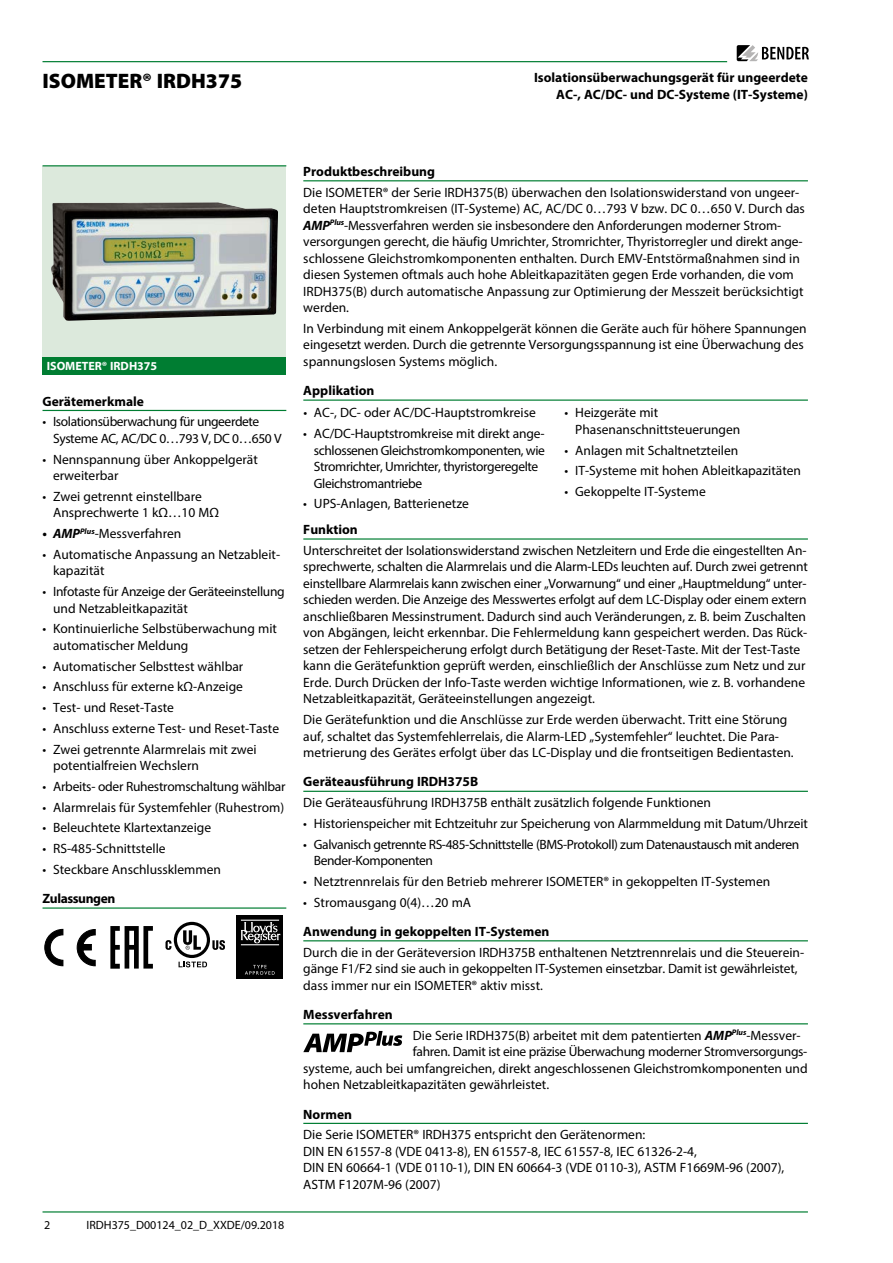
<style>
.page{position:relative;width:893px;height:1263px;background:#fff}
.page>*{position:absolute;margin:0;border:0;box-sizing:border-box;transform-origin:0 0}
.t1{font:900 21px "Myriad Pro";color:#000}
.t2{font:13.5px/16.5px "Myriad Pro";color:#000}
.t3{font:13.5px/16.5px "Myriad Pro";letter-spacing:-.03em;color:#000}
.t4{font:700 13.5px/16.5px "Myriad Pro";color:#000;text-align:right}
.t5{font:13.5px/16.5px "Myriad Pro";letter-spacing:-.02em;color:#000}
.t6{font:13.5px "Myriad Pro";letter-spacing:-.025em;color:#000}
.t7{font:700 13.5px "Myriad Pro";letter-spacing:-.03em;color:#000}
.t8{font:12px "Myriad Pro";color:#000}
.t9{font:700 12px "Myriad Pro";color:#fff}
.s1{font-weight:700;font-style:italic}
</style>
<div class="page">
<hr style="left:43px;top:61px;width:684px;height:1px;background:#007d32">
<hr style="left:43px;top:1211px;width:765px;height:1px;background:#007d32">
<svg style="left:737px;top:45px;width:72px;height:16px"></svg>
<div style="left:43px;top:166px;width:243px;height:191px;background:#dce9dc"></div>
<img style="left:51px;top:202px;width:227px;height:119px">
<div style="left:43px;top:357px;width:243px;height:17px;background:#007d32"></div>
<hr style="left:43px;top:410px;width:243px;height:1px;background:#007d32">
<hr style="left:43px;top:907px;width:243px;height:2px;background:#007d32">
<svg style="left:45px;top:929px;width:18px;height:37px"></svg>
<svg style="left:77px;top:929px;width:19px;height:37px"></svg>
<svg style="left:110px;top:926px;width:43px;height:43px"></svg>
<div style="left:174px;top:922px;width:36px;height:36px;border:3px solid #000;border-radius:50%"></div>
<svg style="left:212px;top:940px;width:13px;height:10px"></svg>
<svg style="left:165px;top:940px;width:6px;height:10px"></svg>
<svg style="left:183px;top:930px;width:18px;height:20px"></svg>
<svg style="left:179px;top:961px;width:28px;height:6px"></svg>
<div style="left:236px;top:915px;width:47px;height:64px;background:#000"></div>
<hr style="left:241px;top:944px;width:38px;height:1px;background:#fff">
<hr style="left:241px;top:920px;width:38px;height:1px;background:#fff">
<svg style="left:241px;top:922px;width:39px;height:21px"></svg>
<svg style="left:245px;top:965px;width:30px;height:10px"></svg>
<hr style="left:303px;top:180px;width:505px;height:1px;background:#007d32">
<hr style="left:303px;top:399px;width:505px;height:2px;background:#007d32">
<hr style="left:303px;top:538px;width:505px;height:2px;background:#007d32">
<hr style="left:303px;top:791px;width:505px;height:1px;background:#007d32">
<hr style="left:303px;top:940px;width:505px;height:1px;background:#007d32">
<hr style="left:303px;top:1023px;width:505px;height:1px;background:#007d32">
<hr style="left:303px;top:1123px;width:505px;height:1px;background:#007d32">
<svg style="left:303px;top:1031px;width:99px;height:21px"></svg>
<hr style="left:43px;top:165px;width:243px;height:1px;background:#007d32">
<h1 class="t1" style="left:43px;top:69px;width:201px">ISOMETER® IRDH375</h1>
<p class="t4" style="left:534px;top:69px;width:275px">Isolationsüberwachungsgerät für ungeerdete<br>AC-, AC/DC- und DC-Systeme (IT-Systeme)</p>
<p class="t9" style="left:47px;top:358px;width:112px">ISOMETER® IRDH375</p>
<p class="t4" style="left:43px;top:392px;width:103px">Gerätemerkmale</p>
<p class="t3" style="left:53px;top:413px;width:230px;text-indent:-11px">• Isolationsüberwachung für ungeerdete<br>Systeme AC, AC/DC 0…793 V, DC 0…650 V</p>
<p class="t2" style="left:53px;top:451px;width:206px;text-indent:-11px">• Nennspannung über Ankoppelgerät erweiterbar</p>
<p class="t2" style="left:53px;top:488px;width:167px;text-indent:-11px">• Zwei getrennt einstellbare<br>Ansprechwerte 1 kΩ…10 MΩ</p>
<p class="t2" style="left:43px;top:525px;width:140px"><span class="s1">• AMP</span><sup>Plus</sup>-Messverfahren</p>
<p class="t2" style="left:53px;top:546px;width:228px;text-indent:-11px">• Automatische Anpassung an Netzableit&shy;kapazität</p>
<p class="t5" style="left:53px;top:583px;width:233px;text-indent:-11px">• Infotaste für Anzeige der Geräteeinstellung und Netzableitkapazität</p>
<p class="t2" style="left:53px;top:620px;width:225px;text-indent:-11px">• Kontinuierliche Selbstüberwachung mit automatischer Meldung</p>
<p class="t2" style="left:43px;top:658px;width:202px">• Automatischer Selbsttest wählbar</p>
<p class="t2" style="left:43px;top:678px;width:202px">• Anschluss für externe kΩ-Anzeige</p>
<p class="t2" style="left:43px;top:699px;width:133px">• Test- und Reset-Taste</p>
<p class="t2" style="left:43px;top:720px;width:238px">• Anschluss externe Test- und Reset-Taste</p>
<p class="t2" style="left:53px;top:741px;width:205px;text-indent:-11px">• Zwei getrennte Alarmrelais mit zwei potentialfreien Wechslern</p>
<p class="t5" style="left:43px;top:778px;width:245px">• Arbeits- oder Ruhestromschaltung wählbar</p>
<p class="t2" style="left:43px;top:799px;width:243px">• Alarmrelais für Systemfehler (Ruhestrom)</p>
<p class="t2" style="left:43px;top:819px;width:170px">• Beleuchtete Klartextanzeige</p>
<p class="t2" style="left:43px;top:840px;width:125px">• RS-485-Schnittstelle</p>
<p class="t2" style="left:43px;top:861px;width:180px">• Steckbare Anschlussklemmen</p>
<p class="t7" style="left:43px;top:890px;width:74px">Zulassungen</p>
<p class="t8" style="left:44px;top:1217px;width:8px">2</p>
<p class="t8" style="left:87px;top:1217px;width:199px">IRDH375_D00124_02_D_XXDE/09.2018</p>
<p class="t4" style="left:303px;top:163px;width:133px">Produktbeschreibung</p>
<p class="t2" style="left:303px;top:184px;width:503px">Die ISOMETER® der Serie IRDH375(B) überwachen den Isolationswiderstand von ungeer&shy;deten Hauptstromkreisen (IT-Systeme) AC, AC/DC 0…793 V bzw. DC 0…650 V. Durch das <span class="s1">AMP</span><sup>Plus</sup>-Messverfahren werden sie insbesondere den Anforderungen moderner Strom&shy;versorgungen gerecht, die häufig Umrichter, Stromrichter, Thyristorregler und direkt ange&shy;schlossene Gleichstromkomponenten enthalten. Durch EMV-Entstörmaßnahmen sind in diesen Systemen oftmals auch hohe Ableitkapazitäten gegen Erde vorhanden, die vom IRDH375(B) durch automatische Anpassung zur Optimierung der Messzeit berücksichtigt werden.</p>
<p class="t2" style="left:303px;top:320px;width:505px">In Verbindung mit einem Ankoppelgerät können die Geräte auch für höhere Spannungen eingesetzt werden. Durch die getrennte Versorgungsspannung ist eine Überwachung des spannungslosen Systems möglich.</p>
<p class="t4" style="left:303px;top:382px;width:73px">Applikation</p>
<p class="t2" style="left:303px;top:404px;width:234px">• AC-, DC- oder AC/DC-Hauptstromkreise</p>
<p class="t3" style="left:314px;top:425px;width:233px;text-indent:-11px">• AC/DC-Hauptstromkreise mit direkt ange&shy;schlossenen Gleichstromkomponenten, wie Stromrichter, Umrichter, thyristorgeregelte Gleichstromantriebe</p>
<p class="t2" style="left:303px;top:495px;width:167px">• UPS-Anlagen, Batterienetze</p>
<p class="t2" style="left:575px;top:404px;width:167px;text-indent:-11px">• Heizgeräte mit<br>Phasenanschnittsteuerungen</p>
<p class="t2" style="left:565px;top:441px;width:175px">• Anlagen mit Schaltnetzteilen</p>
<p class="t2" style="left:565px;top:462px;width:238px">• IT-Systeme mit hohen Ableitkapazitäten</p>
<p class="t2" style="left:565px;top:483px;width:143px">• Gekoppelte IT-Systeme</p>
<p class="t4" style="left:303px;top:521px;width:56px">Funktion</p>
<p class="t2" style="left:303px;top:542px;width:506px">Unterschreitet der Isolationswiderstand zwischen Netzleitern und Erde die eingestellten An&shy;sprechwerte, schalten die Alarmrelais und die Alarm-LEDs leuchten auf. Durch zwei getrennt einstellbare Alarmrelais kann zwischen einer „Vorwarnung“ und einer „Hauptmeldung“ unter&shy;schieden werden. Die Anzeige des Messwertes erfolgt auf dem LC-Display oder einem extern anschließbaren Messinstrument. Dadurch sind auch Veränderungen, z. B. beim Zuschalten von Abgängen, leicht erkennbar. Die Fehlermeldung kann gespeichert werden. Das Rück&shy;setzen der Fehlerspeicherung erfolgt durch Betätigung der Reset-Taste. Mit der Test-Taste kann die Gerätefunktion geprüft werden, einschließlich der Anschlüsse zum Netz und zur Erde. Durch Drücken der Info-Taste werden wichtige Informationen, wie z. B. vorhandene Netzableitkapazität, Geräteeinstellungen angezeigt.</p>
<p class="t2" style="left:303px;top:711px;width:492px">Die Gerätefunktion und die Anschlüsse zur Erde werden überwacht. Tritt eine Störung auf, schaltet das Systemfehlerrelais, die Alarm-LED „Systemfehler“ leuchtet. Die Para&shy;metrierung des Gerätes erfolgt über das LC-Display und die frontseitigen Bedientasten.</p>
<p class="t4" style="left:303px;top:773px;width:176px">Geräteausführung IRDH375B</p>
<p class="t2" style="left:303px;top:794px;width:409px">Die Geräteausführung IRDH375B enthält zusätzlich folgende Funktionen</p>
<p class="t2" style="left:303px;top:815px;width:506px">• Historienspeicher mit Echtzeituhr zur Speicherung von Alarmmeldung mit Datum/Uhrzeit</p>
<p class="t3" style="left:314px;top:836px;width:487px;text-indent:-11px">• Galvanisch getrennte RS-485-Schnittstelle (BMS-Protokoll) zum Datenaustausch mit anderen<br>Bender-Komponenten</p>
<p class="t2" style="left:303px;top:873px;width:469px">• Netztrennrelais für den Betrieb mehrerer ISOMETER® in gekoppelten IT-Systemen</p>
<p class="t2" style="left:303px;top:894px;width:169px">• Stromausgang 0(4)…20 mA</p>
<p class="t4" style="left:303px;top:923px;width:248px">Anwendung in gekoppelten IT-Systemen</p>
<p class="t2" style="left:303px;top:944px;width:502px">Durch die in der Geräteversion IRDH375B enthaltenen Netztrennrelais und die Steuerein&shy;gänge F1/F2 sind sie auch in gekoppelten IT-Systemen einsetzbar. Damit ist gewährleistet, dass immer nur ein ISOMETER® aktiv misst.</p>
<p class="t4" style="left:303px;top:1006px;width:91px">Messverfahren</p>
<p class="t2" style="left:413px;top:1027px;width:388px">Die Serie IRDH375(B) arbeitet mit dem patentierten <span class="s1">AMP</span><sup>Plus</sup>-Messver-</p>
<p class="t6" style="left:413px;top:1043px;width:395px">fahren. Damit ist eine präzise Überwachung moderner Stromversorgungs-</p>
<p class="t2" style="left:303px;top:1060px;width:506px">systeme, auch bei umfangreichen, direkt angeschlossenen Gleichstromkomponenten und</p>
<p class="t2" style="left:303px;top:1076px;width:247px">hohen Netzableitkapazitäten gewährleistet.</p>
<p class="t4" style="left:303px;top:1105px;width:50px">Normen</p>
<p class="t2" style="left:303px;top:1126px;width:482px">Die Serie ISOMETER® IRDH375 entspricht den Gerätenormen:<br>DIN EN 61557-8 (VDE 0413-8), EN 61557-8, IEC 61557-8, IEC 61326-2-4,<br>DIN EN 60664-1 (VDE 0110-1), DIN EN 60664-3 (VDE 0110-3), ASTM F1669M-96 (2007), ASTM F1207M-96 (2007)</p>
</div>
